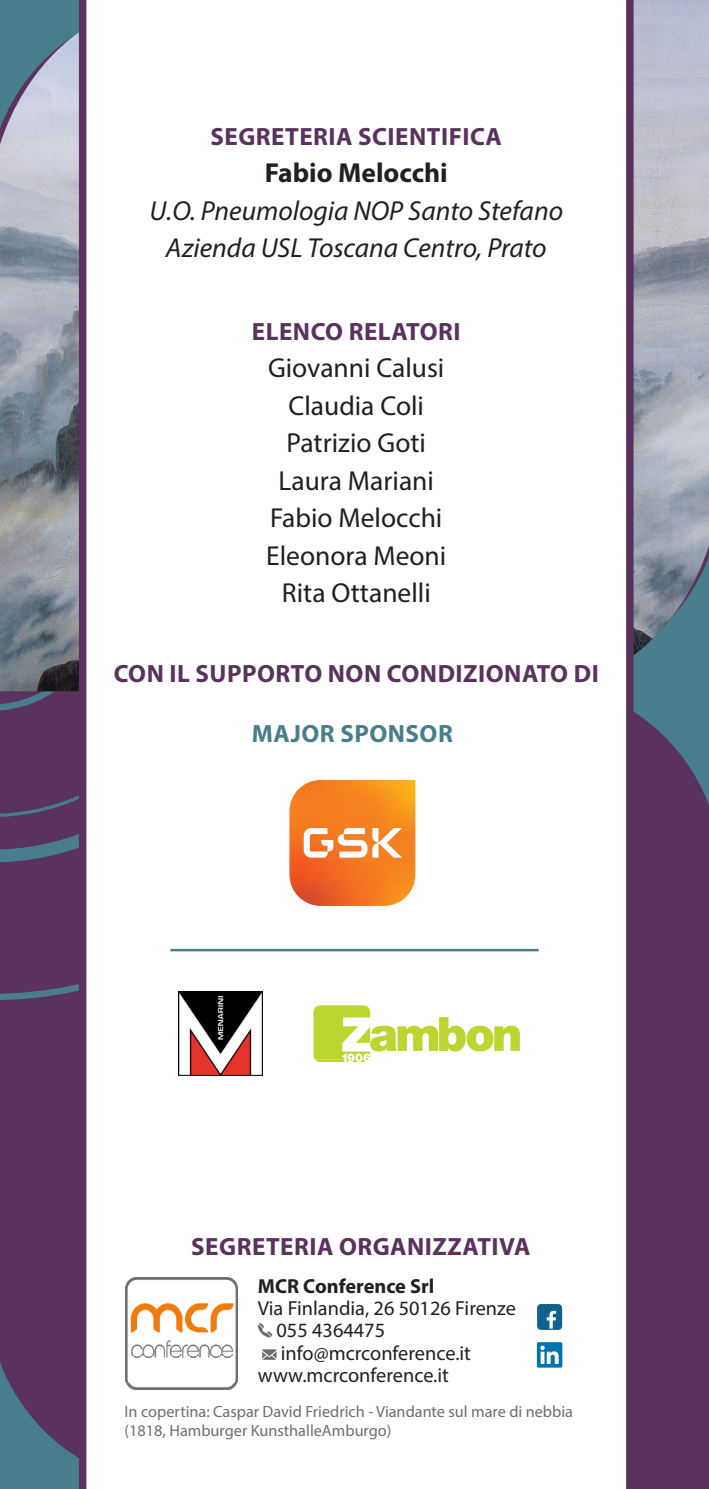
<style>
.page{position:relative;width:709px;height:1489px;background:#fff}
.page>*{position:absolute;margin:0;border:0;box-sizing:border-box;transform-origin:0 0}
.t1{font:27.5px "Myriad Pro";color:#231f20}
.t2{font:italic 27.5px "Myriad Pro";color:#231f20}
.t3{font:700 27.5px "Myriad Pro";color:#231f20}
.t4{font:700 25px "Myriad Pro";letter-spacing:.02em;color:#59325e}
.t5{font:700 25px "Myriad Pro";letter-spacing:.02em;color:#487e8b}
.t6{font:20.25px "Myriad Pro";color:#231f20}
.t7{font:700 20.25px "Myriad Pro";color:#231f20}
.t8{font:16.25px "Myriad Pro";color:#6c6d70}
</style>
<div class="page">
<div style="left:0;top:0;width:709px;height:1488px;background:#59325e"></div>
<svg style="left:0;top:834px;width:79px;height:166px"></svg>
<svg style="left:0;top:691px;width:79px;height:20px"></svg>
<svg style="left:0;top:1363px;width:79px;height:125px"></svg>
<svg style="left:633px;top:691px;width:76px;height:114px"></svg>
<img style="left:0;top:0;width:709px;height:691px">
<div style="left:79px;top:0;width:554px;height:1488px;background:#fff"></div>
<svg style="left:258px;top:1322px;width:14px;height:15px"></svg>
<svg style="left:262px;top:1349px;width:14px;height:10px"></svg>
<div style="left:537px;top:1303px;width:25px;height:26px;background:#12608d;border-radius:4px"></div>
<svg style="left:546px;top:1310px;width:10px;height:18px"></svg>
<svg style="left:537px;top:1341px;width:25px;height:26px"></svg>
<img style="left:125px;top:1277px;width:112px;height:112px">
<svg style="left:289px;top:780px;width:126px;height:125px;background:#f48c3e"></svg>
<hr style="left:170px;top:948px;width:368px;height:3px;background:#487e8b">
<img style="left:179px;top:991px;width:84px;height:84px">
<svg style="left:313px;top:1005px;width:207px;height:56px;background:#e1eca3"></svg>
<p class="t4" style="left:210px;top:120px;width:293px">SEGRETERIA SCIENTIFICA</p>
<p class="t3" style="left:265px;top:155px;width:184px">Fabio Melocchi</p>
<p class="t2" style="left:149px;top:193px;width:415px">U.O. Pneumologia NOP Santo Stefano</p>
<p class="t2" style="left:166px;top:231px;width:382px">Azienda USL Toscana Centro, Prato</p>
<p class="t4" style="left:252px;top:315px;width:210px">ELENCO RELATORI</p>
<p class="t1" style="left:268px;top:351px;width:178px">Giovanni Calusi</p>
<p class="t1" style="left:288px;top:388px;width:137px">Claudia Coli</p>
<p class="t1" style="left:286px;top:426px;width:141px">Patrizio Goti</p>
<p class="t1" style="left:278px;top:463px;width:157px">Laura Mariani</p>
<p class="t1" style="left:270px;top:501px;width:174px">Fabio Melocchi</p>
<p class="t1" style="left:266px;top:538px;width:182px">Eleonora Meoni</p>
<p class="t1" style="left:282px;top:576px;width:151px">Rita Ottanelli</p>
<p class="t4" style="left:114px;top:657px;width:486px">CON IL SUPPORTO NON CONDIZIONATO DI</p>
<p class="t5" style="left:252px;top:717px;width:202px">MAJOR SPONSOR</p>
<p class="t4" style="left:191px;top:1230px;width:341px">SEGRETERIA ORGANIZZATIVA</p>
<p class="t7" style="left:258px;top:1272px;width:178px">MCR Conference Srl</p>
<p class="t6" style="left:258px;top:1295px;width:260px">Via Finlandia, 26 50126 Firenze</p>
<p class="t6" style="left:276px;top:1317px;width:110px">055 4364475</p>
<p class="t6" style="left:281px;top:1340px;width:192px">info@mcrconference.it</p>
<p class="t6" style="left:258px;top:1362px;width:193px">www.mcrconference.it</p>
<p class="t8" style="left:125px;top:1401px;width:450px">In copertina: Caspar David Friedrich - Viandante sul mare di nebbia</p>
<p class="t8" style="left:125px;top:1420px;width:268px">(1818, Hamburger KunsthalleAmburgo)</p>
</div>
